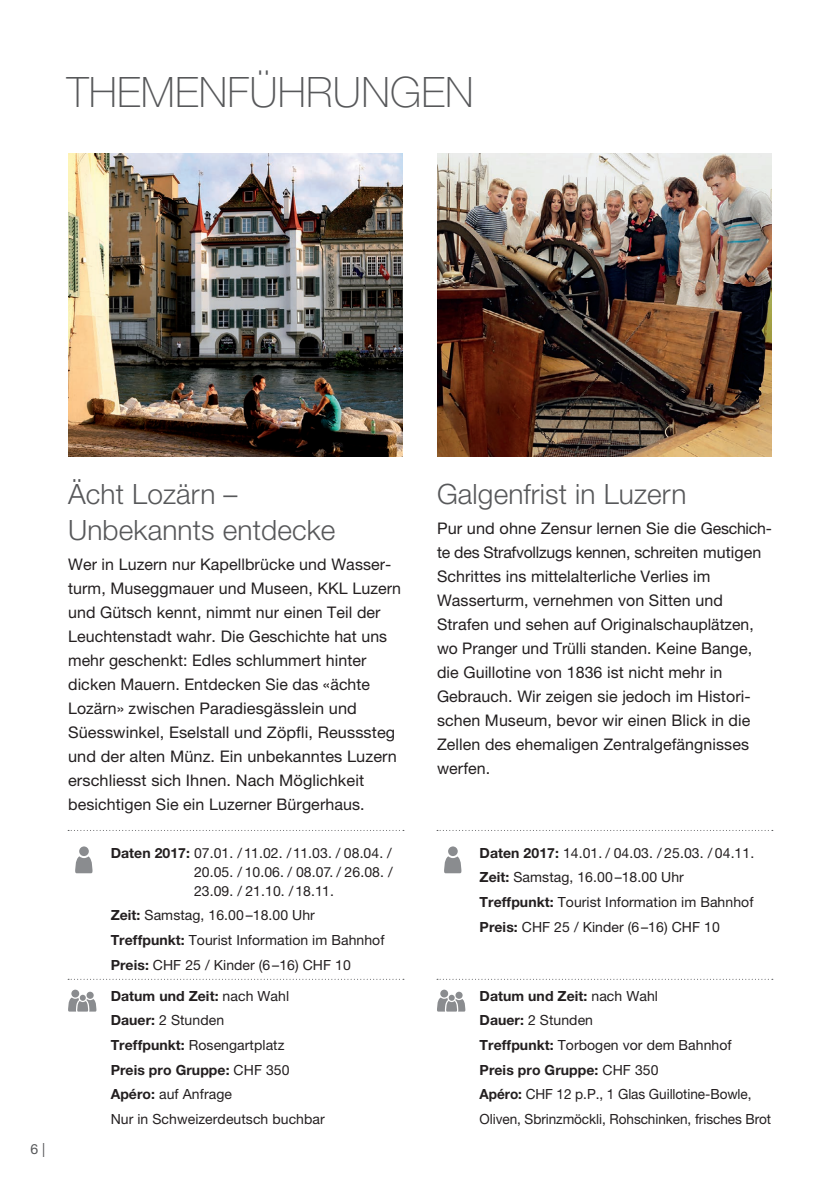
<style>
.page{position:relative;width:840px;height:1191px;background:#fff}
.page>*{position:absolute;margin:0;border:0;box-sizing:border-box;transform-origin:0 0}
.t1{font:100 42px "Helvetica Neue LT Std";letter-spacing:.005em;color:#57585a}
.t2{font:300 28px/36px "Helvetica Neue";letter-spacing:.005em;color:#57585a}
.t3{font:16px/24px "Helvetica Neue";letter-spacing:.005em;color:#231f20}
.t4{font:14px/24.6px "Helvetica Neue";letter-spacing:.005em;color:#231f20}
.t5{font:14px "Helvetica Neue LT Std";color:#57585a}
.s1{font-weight:700}
</style>
<div class="page">
<img style="left:68px;top:153px;width:335px;height:303px">
<svg style="left:75px;top:856px;width:18px;height:17px"></svg>
<div style="left:79px;top:846px;width:10px;height:10px;background:#8a8c8f;border-radius:50%"></div>
<svg style="left:68px;top:989px;width:29px;height:22px"></svg>
<svg style="left:68px;top:978px;width:336px;height:1px"></svg>
<svg style="left:68px;top:830px;width:336px;height:1px"></svg>
<img style="left:437px;top:153px;width:334px;height:303px">
<svg style="left:444px;top:856px;width:17px;height:17px"></svg>
<div style="left:448px;top:846px;width:9px;height:10px;background:#8a8c8f;border-radius:50%"></div>
<svg style="left:437px;top:989px;width:28px;height:22px"></svg>
<svg style="left:437px;top:978px;width:332px;height:1px"></svg>
<svg style="left:437px;top:830px;width:335px;height:1px"></svg>
<h1 class="t1" style="left:67px;top:68px;width:408px">THEMENFÜHRUNGEN</h1>
<p class="t5" style="left:30px;top:1140px;width:16px">6 |</p>
<h2 class="t2" style="left:68px;top:475px;width:269px">Ächt Lozärn –<br>Unbekannts entdecke</h2>
<p class="t3" style="left:68px;top:552px;width:334px">Wer in Luzern nur Kapellbrücke und Wasser&shy;turm, Museggmauer und Museen, KKL Luzern und Gütsch kennt, nimmt nur einen Teil der Leuchtenstadt wahr. Die Geschichte hat uns mehr geschenkt: Edles schlummert hinter dicken Mauern. Entdecken Sie das «ächte Lozärn» zwischen Paradiesgässlein und Süesswinkel, Eselstall und Zöpfli, Reusssteg und der alten Münz. Ein unbekanntes Luzern erschliesst sich Ihnen. Nach Möglichkeit besichtigen Sie ein Luzerner Bürgerhaus.</p>
<p class="t4" style="left:194px;top:843px;width:200px;line-height:19px;text-align:justify;text-indent:-83px"><span class="s1">Daten 2017:</span> 07.01. / 11.02. / 11.03. / 08.04. / 20.05. / 10.06. / 08.07. / 26.08. / 23.09. / 21.10. / 18.11.</p>
<p class="t4" style="left:111px;top:902px;width:275px"><span class="s1">Zeit:</span> Samstag, 16.00–18.00 Uhr<br><span class="s1">Treffpunkt:</span> Tourist Information im Bahnhof<br><span class="s1">Preis:</span> CHF 25 / Kinder (6–16) CHF 10</p>
<p class="t4" style="left:111px;top:983px;width:215px"><span class="s1">Datum und Zeit:</span> nach Wahl<br><span class="s1">Dauer:</span> 2 Stunden<br><span class="s1">Treffpunkt:</span> Rosengartplatz<br><span class="s1">Preis pro Gruppe:</span> CHF 350<br><span class="s1">Apéro:</span> auf Anfrage<br>Nur in Schweizerdeutsch buchbar</p>
<h2 class="t2" style="left:437px;top:475px;width:251px">Galgenfrist in Luzern</h2>
<p class="t3" style="left:437px;top:516px;width:336px">Pur und ohne Zensur lernen Sie die Geschich&shy;te des Strafvollzugs kennen, schreiten mutigen Schrittes ins mittelalterliche Verlies im Wasserturm, vernehmen von Sitten und Strafen und sehen auf Originalschauplätzen, wo Pranger und Trülli standen. Keine Bange, die Guillotine von 1836 ist nicht mehr in Gebrauch. Wir zeigen sie jedoch im Histori&shy;schen Museum, bevor wir einen Blick in die Zellen des ehemaligen Zentralgefängnisses werfen.</p>
<p class="t4" style="left:479px;top:840px;width:276px"><span class="s1">Daten 2017:</span> 14.01. / 04.03. / 25.03. / 04.11.<br><span class="s1">Zeit:</span> Samstag, 16.00–18.00 Uhr <span class="s1">Treffpunkt:</span> Tourist Information im Bahnhof <span class="s1">Preis:</span> CHF 25 / Kinder (6–16) CHF 10</p>
<p class="t4" style="left:479px;top:983px;width:293px"><span class="s1">Datum und Zeit:</span> nach Wahl<br><span class="s1">Dauer:</span> 2 Stunden<br><span class="s1">Treffpunkt:</span> Torbogen vor dem Bahnhof<br><span class="s1">Preis pro Gruppe:</span> CHF 350<br><span class="s1">Apéro:</span> CHF 12 p.P., 1 Glas Guillotine-Bowle, Oliven, Sbrinzmöckli, Rohschinken, frisches Brot</p>
</div>
